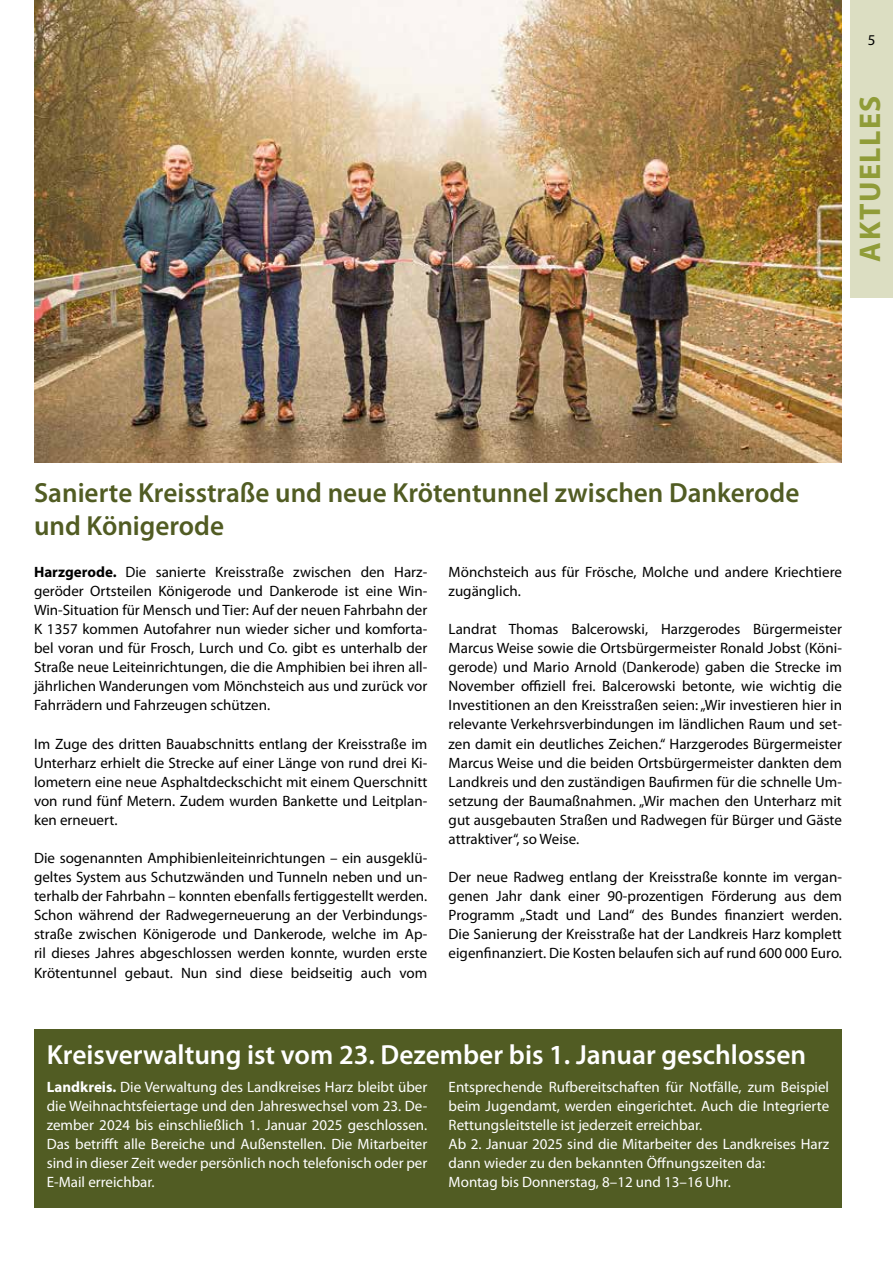
<style>
.page{position:relative;width:893px;height:1263px;background:#fff}
.page>*{position:absolute;margin:0;border:0;box-sizing:border-box;transform-origin:0 0}
.t1{font:700 30px "Myriad Pro";letter-spacing:.05em;color:#909c38}
.t2{font:600 27.75px/33px "Myriad Pro";color:#515c23}
.t3{font:600 27.75px "Myriad Pro";color:#fff}
.t4{font:15px/19px "Myriad Pro";color:#000;text-align:justify}
.t5{font:15px/19px "Myriad Pro";color:#fff;text-align:justify}
.s1{font-weight:700}
</style>
<div class="page">
<div style="left:850px;top:0;width:43px;height:298px;background:#dcdec2"></div>
<div style="left:34px;top:1029px;width:808px;height:178px;background:#515c23"></div>
<img style="left:34px;top:0;width:808px;height:462px">
<p class="t4" style="left:868px;top:30px;width:9px">5</p>
<h1 class="t1" style="left:850px;top:261px;width:168px;rotate:-90deg">AKTUELLES</h1>
<h2 class="t2" style="left:34px;top:476px;width:767px">Sanierte Kreisstraße und neue Krötentunnel zwischen Dankerode und Königerode</h2>
<p class="t4" style="left:34px;top:562px;width:395px"><span class="s1">Harzgerode.</span> Die sanierte Kreisstraße zwischen den Harz&shy;geröder Ortsteilen Königerode und Dankerode ist eine Win-Win-Situation für Mensch und Tier: Auf der neuen Fahrbahn der K 1357 kommen Autofahrer nun wieder sicher und komforta&shy;bel voran und für Frosch, Lurch und Co. gibt es unterhalb der Straße neue Leiteinrichtungen, die die Amphibien bei ihren all&shy;jährlichen Wanderungen vom Mönchsteich aus und zurück vor Fahrrädern und Fahrzeugen schützen.</p>
<p class="t4" style="left:34px;top:734px;width:395px">Im Zuge des dritten Bauabschnitts entlang der Kreisstraße im Unterharz erhielt die Strecke auf einer Länge von rund drei Ki&shy;lometern eine neue Asphaltdeckschicht mit einem Querschnitt von rund fünf Metern. Zudem wurden Bankette und Leitplan&shy;ken erneuert.</p>
<p class="t4" style="left:34px;top:848px;width:395px">Die sogenannten Amphibienleiteinrichtungen – ein ausgeklü&shy;geltes System aus Schutzwänden und Tunneln neben und un&shy;terhalb der Fahrbahn – konnten ebenfalls fertiggestellt werden.<br>Schon während der Radwegerneuerung an der Verbindungs&shy;straße zwischen Königerode und Dankerode, welche im Ap&shy;ril dieses Jahres abgeschlossen werden konnte, wurden erste Krötentunnel gebaut. Nun sind diese beidseitig auch vom</p>
<p class="t4" style="left:449px;top:562px;width:395px">Mönchsteich aus für Frösche, Molche und andere Kriechtiere zugänglich.</p>
<p class="t4" style="left:449px;top:619px;width:395px">Landrat Thomas Balcerowski, Harzgerodes Bürgermeister Marcus Weise sowie die Ortsbürgermeister Ronald Jobst (Köni&shy;gerode) und Mario Arnold (Dankerode) gaben die Strecke im November offiziell frei. Balcerowski betonte, wie wichtig die Investitionen an den Kreisstraßen seien: „Wir investieren hier in relevante Verkehrsverbindungen im ländlichen Raum und set&shy;zen damit ein deutliches Zeichen.“ Harzgerodes Bürgermeister Marcus Weise und die beiden Ortsbürgermeister dankten dem Landkreis und den zuständigen Baufirmen für die schnelle Um&shy;setzung der Baumaßnahmen. „Wir machen den Unterharz mit gut ausgebauten Straßen und Radwegen für Bürger und Gäste attraktiver“, so Weise.</p>
<p class="t4" style="left:449px;top:867px;width:395px">Der neue Radweg entlang der Kreisstraße konnte im vergan&shy;genen Jahr dank einer 90-prozentigen Förderung aus dem Programm „Stadt und Land“ des Bundes finanziert werden.<br>Die Sanierung der Kreisstraße hat der Landkreis Harz komplett eigenfinanziert. Die Kosten belaufen sich auf rund 600 000 Euro.</p>
<h2 class="t3" style="left:47px;top:1037px;width:761px">Kreisverwaltung ist vom 23. Dezember bis 1. Januar geschlossen</h2>
<p class="t5" style="left:47px;top:1077px;width:382px"><span class="s1">Landkreis.</span> Die Verwaltung des Landkreises Harz bleibt über die Weihnachtsfeiertage und den Jahreswechsel vom 23. De&shy;zember 2024 bis einschließlich 1. Januar 2025 geschlossen.<br>Das betrifft alle Bereiche und Außenstellen. Die Mitarbeiter sind in dieser Zeit weder persönlich noch telefonisch oder per E-Mail erreichbar.</p>
<p class="t5" style="left:449px;top:1077px;width:382px;text-align:left">Entsprechende Rufbereitschaften für Notfälle, zum Beispiel beim Jugendamt, werden eingerichtet. Auch die Integrierte Rettungsleitstelle ist jederzeit erreichbar.<br>Ab 2. Januar 2025 sind die Mitarbeiter des Landkreises Harz dann wieder zu den bekannten Öffnungszeiten da:<br>Montag bis Donnerstag, 8–12 und 13–16 Uhr.</p>
</div>
